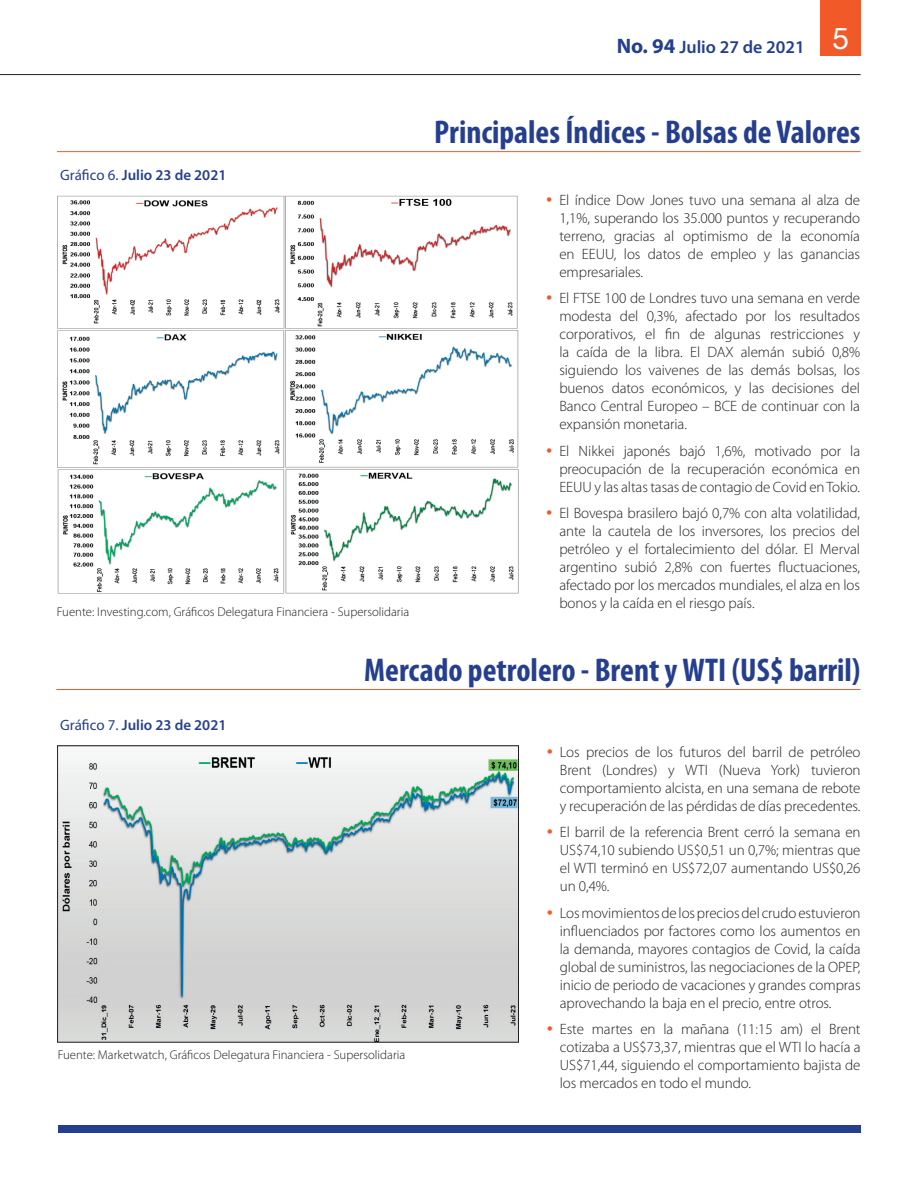
<style>
.page{position:relative;width:918px;height:1188px;background:#fff}
.page>*{position:absolute;margin:0;border:0;box-sizing:border-box;transform-origin:0 0}
.t1{font:700 condensed 33px "Myriad Pro";color:#253f8e}
.t2{font:600 18px "Myriad Pro";color:#253f8e}
.t3{font:300 15px/18px "Myriad Pro";letter-spacing:-.005em;color:#231f20;text-align:justify}
.t4{font:600 15px "Myriad Pro";color:#253f8e}
.t5{font:300 12.75px "Myriad Pro";color:#231f20}
.s1{font-weight:700;font-size:21px}
.s2{font-weight:400}
</style>
<div class="page">
<div style="left:820px;top:0;width:41px;height:56px;background:#f15929"></div>
<hr style="left:0;top:74px;width:861px;height:1px;background:#231f20">
<hr style="left:57px;top:151px;width:804px;height:1px;background:#f15929">
<hr style="left:56px;top:689px;width:804px;height:1px;background:#f15929">
<img style="left:57px;top:196px;width:462px;height:398px">
<img style="left:59px;top:757px;width:458px;height:283px">
<div style="left:57px;top:746px;width:462px;height:296px;border:1px solid #231f20"></div>
<div style="left:58px;top:1125px;width:803px;height:8px;background:#253f8e"></div>
<p class="t2" style="left:617px;top:37px;width:234px"><span class="s1">No. 94</span> Julio 27 de 2021 <sup>5</sup></p>
<p class="t4" style="left:60px;top:167px;width:168px"><span class="s2">Gráfico 6.</span> Julio 23 de 2021</p>
<p class="t5" style="left:57px;top:605px;width:354px">Fuente: Investing.com, Gráficos Delegatura Financiera - Supersolidaria</p>
<h1 class="t1" style="left:434px;top:114px;width:428px">Principales Índices - Bolsas de Valores</h1>
<p class="t3" style="left:559px;top:191px;width:302px">El índice Dow Jones tuvo una semana al alza de 1,1%, superando los 35.000 puntos y recuperando terreno, gracias al optimismo de la economía en EEUU, los datos de empleo y las ganancias empresariales.</p>
<p class="t3" style="left:559px;top:290px;width:302px">El FTSE 100 de Londres tuvo una semana en verde modesta del 0,3%, afectado por los resultados corporativos, el fin de algunas restricciones y la caída de la libra. El DAX alemán subió 0,8% siguiendo los vaivenes de las demás bolsas, los buenos datos económicos, y las decisiones del Banco Central Europeo – BCE de continuar con la expansión monetaria.</p>
<p class="t3" style="left:559px;top:442px;width:302px">El Nikkei japonés bajó 1,6%, motivado por la preocupación de la recuperación económica en EEUU y las altas tasas de contagio de Covid en Tokio.</p>
<p class="t3" style="left:559px;top:505px;width:302px">El Bovespa brasilero bajó 0,7% con alta volatilidad, ante la cautela de los inversores, los precios del petróleo y el fortalecimiento del dólar. El Merval argentino subió 2,8% con fuertes fluctuaciones, afectado por los mercados mundiales, el alza en los bonos y la caída en el riesgo país.</p>
<p class="t4" style="left:60px;top:717px;width:168px"><span class="s2">Gráfico 7.</span> Julio 23 de 2021</p>
<h1 class="t1" style="left:364px;top:652px;width:498px">Mercado petrolero - Brent y WTI (US$ barril)</h1>
<p class="t5" style="left:58px;top:1048px;width:349px">Fuente: Marketwatch, Gráficos Delegatura Financiera - Supersolidaria</p>
<p class="t3" style="left:560px;top:743px;width:302px">Los precios de los futuros del barril de petróleo Brent (Londres) y WTI (Nueva York) tuvieron comportamiento alcista, en una semana de rebote y recuperación de las pérdidas de días precedentes.</p>
<p class="t3" style="left:560px;top:824px;width:302px">El barril de la referencia Brent cerró la semana en US$74,10 subiendo US$0,51 un 0,7%; mientras que el WTI terminó en US$72,07 aumentando US$0,26 un 0,4%.</p>
<p class="t3" style="left:560px;top:904px;width:302px">Los movimientos de los precios del crudo estuvieron influenciados por factores como los aumentos en la demanda, mayores contagios de Covid, la caída global de suministros, las negociaciones de la OPEP, inicio de periodo de vacaciones y grandes compras aprovechando la baja en el precio, entre otros.</p>
<p class="t3" style="left:560px;top:1021px;width:302px">Este martes en la mañana (11:15 am) el Brent cotizaba a US$73,37, mientras que el WTI lo hacía a US$71,44, siguiendo el comportamiento bajista de los mercados en todo el mundo.</p>
</div>
